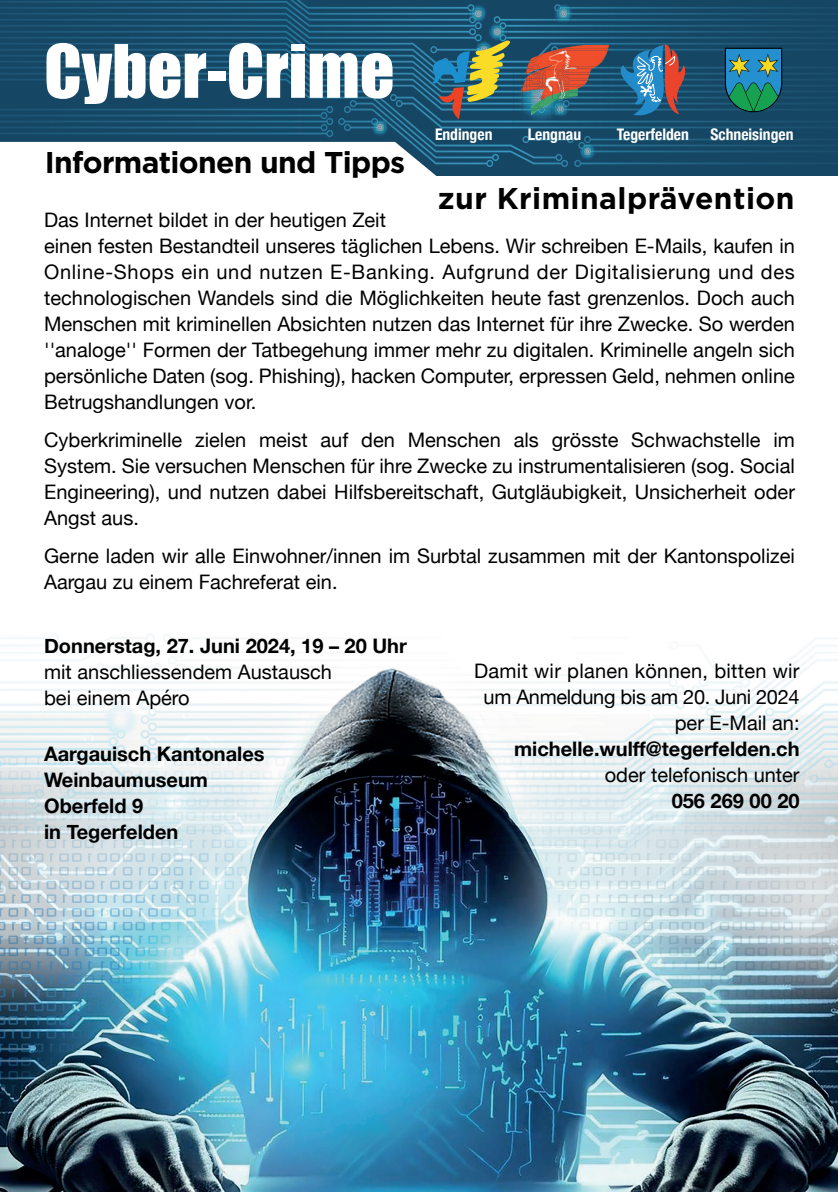
<style>
.page{position:relative;width:838px;height:1192px;background:#fff}
.page>*{position:absolute;margin:0;border:0;box-sizing:border-box;transform-origin:0 0}
.t1{font:68px "Impact";color:#fff}
.t2{font:700 30px "Gotham";letter-spacing:-.015em;color:#000001}
.t3{font:700 30px "Gotham";letter-spacing:.015em;color:#000001}
.t4{font:20px/26px "Helvetica Neue";color:#000001}
.t5{font:700 20px/26px "Helvetica Neue";color:#000001}
.t6{font:700 condensed 16px "Helvetica Neue";color:#fff}
</style>
<div class="page">
<svg style="left:0;top:104px;width:838px;height:72px;background:#184e6c"></svg>
<img style="left:0;top:0;width:838px;height:104px">
<img style="left:481px;top:4px;width:7px;height:6px">
<img style="left:468px;top:4px;width:13px;height:6px">
<img style="left:476px;top:7px;width:9px;height:3px">
<img style="left:471px;top:7px;width:5px;height:3px">
<img style="left:578px;top:142px;width:19px;height:19px">
<svg style="left:581px;top:145px;width:13px;height:13px"></svg>
<img style="left:370px;top:128px;width:20px;height:9px">
<img style="left:370px;top:118px;width:20px;height:10px">
<img style="left:373px;top:128px;width:14px;height:6px">
<img style="left:373px;top:121px;width:14px;height:7px">
<svg style="left:376px;top:123px;width:8px;height:8px"></svg>
<img style="left:514px;top:70px;width:55px;height:55px">
<img style="left:514px;top:73px;width:55px;height:49px">
<img style="left:553px;top:3px;width:21px;height:21px">
<img style="left:553px;top:4px;width:21px;height:17px">
<img style="left:556px;top:6px;width:15px;height:15px">
<svg style="left:559px;top:9px;width:9px;height:9px"></svg>
<svg style="left:0;top:142px;width:489px;height:34px"></svg>
<img style="left:0;top:634px;width:838px;height:557px">
<img style="left:570px;top:110px;width:39px;height:5px">
<img style="left:521px;top:45px;width:88px;height:65px">
<img style="left:521px;top:70px;width:48px;height:40px">
<img style="left:526px;top:70px;width:19px;height:3px">
<img style="left:522px;top:79px;width:8px;height:17px">
<img style="left:545px;top:78px;width:15px;height:18px">
<img style="left:557px;top:82px;width:3px;height:14px">
<img style="left:545px;top:86px;width:8px;height:10px">
<img style="left:530px;top:89px;width:15px;height:7px">
<svg style="left:526px;top:73px;width:19px;height:16px"></svg>
<svg style="left:522px;top:96px;width:48px;height:23px"></svg>
<svg style="left:432px;top:10px;width:78px;height:109px;background:#487270"></svg>
<svg style="left:613px;top:41px;width:76px;height:80px;background:#426584"></svg>
<svg style="left:725px;top:48px;width:57px;height:64px;background:#2a8484"></svg>
<h1 class="t1" style="left:44px;top:18px;width:352px">Cyber-Crime</h1>
<h2 class="t2" style="left:45px;top:142px;width:362px">Informationen und Tipps</h2>
<p class="t6" style="left:435px;top:121px;width:59px">Endingen</p>
<p class="t6" style="left:528px;top:121px;width:55px">Lengnau</p>
<p class="t6" style="left:617px;top:121px;width:74px">Tegerfelden</p>
<p class="t6" style="left:710px;top:121px;width:85px">Schneisingen</p>
<h2 class="t3" style="left:438px;top:178px;width:358px">zur Kriminalprävention</h2>
<p class="t4" style="left:44px;top:207px;width:752px">Das Internet bildet in der heutigen Zeit<br>einen festen Bestandteil unseres täglichen Lebens. Wir schreiben E-Mails, kaufen in Online-Shops ein und nutzen E-Banking. Aufgrund der Digitalisierung und des technologischen Wandels sind die Möglichkeiten heute fast grenzenlos. Doch auch Menschen mit kriminellen Absichten nutzen das Internet für ihre Zwecke. So werden ''analoge'' Formen der Tatbegehung immer mehr zu digitalen. Kriminelle angeln sich persönliche Daten (sog. Phishing), hacken Computer, erpressen Geld, nehmen online Betrugshandlungen vor.</p>
<p class="t4" style="left:44px;top:427px;width:752px;text-align:justify">Cyberkriminelle zielen meist auf den Menschen als grösste Schwachstelle im System. Sie versuchen Menschen für ihre Zwecke zu instrumentalisieren (sog. Social Engineering), und nutzen dabei Hilfsbereitschaft, Gutgläubigkeit, Unsicherheit oder Angst aus.</p>
<p class="t4" style="left:44px;top:543px;width:752px">Gerne laden wir alle Einwohner/innen im Surbtal zusammen mit der Kantonspolizei<br>Aargau zu einem Fachreferat ein.</p>
<p class="t5" style="left:44px;top:633px;width:364px">Donnerstag, 27. Juni 2024, 19 – 20 Uhr </p>
<p class="t4" style="left:44px;top:659px;width:289px">mit anschliessendem Austausch bei einem Apéro</p>
<p class="t4" style="left:474px;top:659px;width:327px;text-align:right">Damit wir planen können, bitten wir um Anmeldung bis am 20. Juni 2024 per E-Mail an:</p>
<p class="t5" style="left:514px;top:736px;width:287px">michelle.wulff@tegerfelden.ch</p>
<p class="t4" style="left:605px;top:763px;width:196px">oder telefonisch unter</p>
<p class="t5" style="left:672px;top:788px;width:129px">056 269 00 20</p>
<p class="t5" style="left:44px;top:741px;width:222px"> Aargauisch Kantonales<br>Weinbaumuseum  Oberfeld 9<br>in Tegerfelden</p>
</div>
